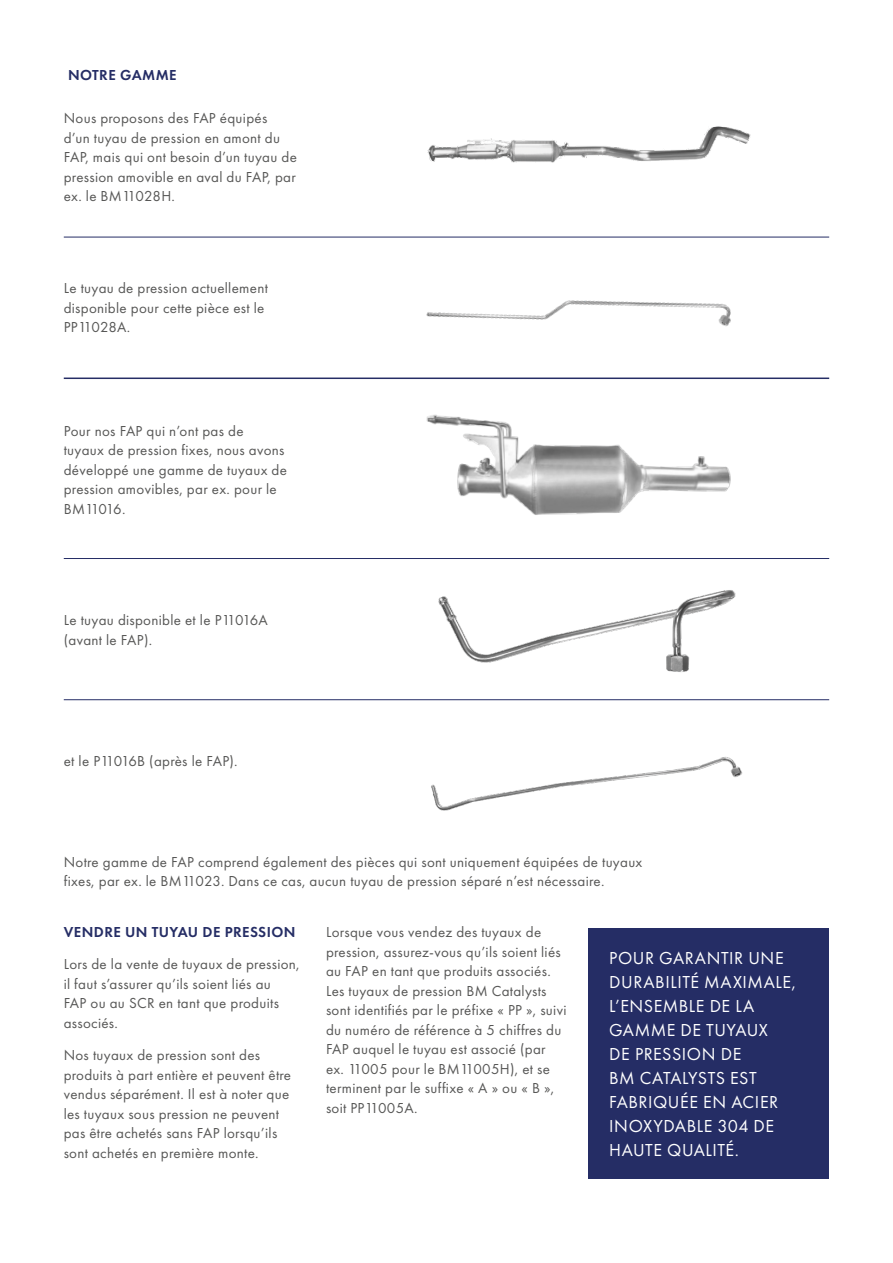
<style>
.page{position:relative;width:893px;height:1263px;background:#fff}
.page>*{position:absolute;margin:0;border:0;box-sizing:border-box;transform-origin:0 0}
.t1{font:18px/24px "Futura PT";letter-spacing:.03em;color:#fff}
.t2{font:15px/19.5px "Futura PT";letter-spacing:.02em;color:#575756}
.t3{font:600 15px "Futura PT";letter-spacing:.03em;color:#252d65}
</style>
<div class="page">
<img style="left:426px;top:300px;width:305px;height:26px">
<img style="left:427px;top:126px;width:324px;height:37px">
<img style="left:438px;top:590px;width:298px;height:82px">
<img style="left:426px;top:414px;width:305px;height:101px">
<img style="left:431px;top:757px;width:312px;height:54px">
<hr style="left:64px;top:237px;width:765px;height:1px;background:#252d65">
<hr style="left:64px;top:558px;width:765px;height:1px;background:#252d65">
<hr style="left:64px;top:377px;width:765px;height:2px;background:#252d65">
<hr style="left:64px;top:699px;width:765px;height:1px;background:#252d65">
<div style="left:588px;top:928px;width:241px;height:251px;background:#252d65"></div>
<p class="t3" style="left:68px;top:65px;width:110px">NOTRE GAMME</p>
<p class="t2" style="left:64px;top:109px;width:235px">Nous proposons des FAP équipés d’un tuyau de pression en amont du<br>FAP, mais qui ont besoin d’un tuyau de pression amovible en aval du FAP, par ex. le BM11028H.</p>
<p class="t2" style="left:64px;top:278px;width:206px">Le tuyau de pression actuellement disponible pour cette pièce est le<br>PP11028A.</p>
<p class="t2" style="left:64px;top:421px;width:225px">Pour nos FAP qui n’ont pas de tuyaux de pression fixes, nous avons développé une gamme de tuyaux de pression amovibles, par ex. pour le<br>BM11016.</p>
<p class="t2" style="left:64px;top:610px;width:206px">Le tuyau disponible et le P11016A (avant le FAP).</p>
<p class="t2" style="left:64px;top:751px;width:175px">et le P11016B (après le FAP).</p>
<p class="t2" style="left:64px;top:852px;width:580px">Notre gamme de FAP comprend également des pièces qui sont uniquement équipées de tuyaux fixes, par ex. le BM11023. Dans ce cas, aucun tuyau de pression séparé n’est nécessaire.</p>
<p class="t3" style="left:64px;top:923px;width:233px">VENDRE UN TUYAU DE PRESSION</p>
<p class="t2" style="left:64px;top:954px;width:238px">Lors de la vente de tuyaux de pression, il faut s’assurer qu’ils soient liés au<br>FAP ou au SCR en tant que produits associés.</p>
<p class="t2" style="left:64px;top:1045px;width:229px">Nos tuyaux de pression sont des produits à part entière et peuvent être vendus séparément. Il est à noter que les tuyaux sous pression ne peuvent pas être achetés sans FAP lorsqu’ils sont achetés en première monte.</p>
<p class="t2" style="left:326px;top:922px;width:242px">Lorsque vous vendez des tuyaux de pression, assurez-vous qu’ils soient liés au FAP en tant que produits associés.<br>Les tuyaux de pression BM Catalysts sont identifiés par le préfixe « PP », suivi du numéro de référence à 5 chiffres du FAP auquel le tuyau est associé (par ex. 11005 pour le BM11005H), et se terminent par le suffixe « A » ou « B », soit PP11005A.</p>
<p class="t1" style="left:609px;top:946px;width:188px">POUR GARANTIR UNE<br>DURABILITÉ MAXIMALE,<br>L’ENSEMBLE DE LA<br>GAMME DE TUYAUX<br>DE PRESSION DE<br>BM CATALYSTS EST<br>FABRIQUÉE EN ACIER<br>INOXYDABLE 304 DE<br>HAUTE QUALITÉ.</p>
</div>
